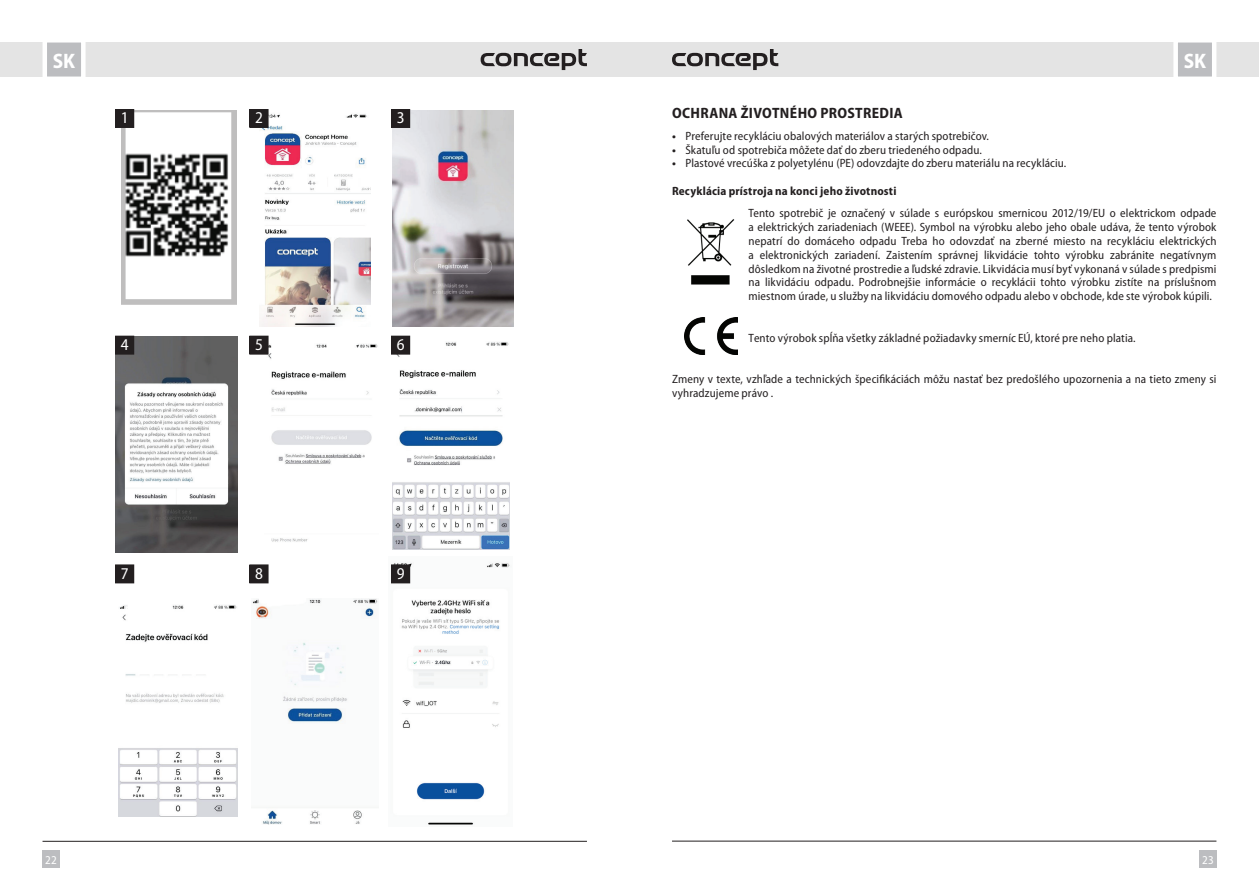
<style>
.page{position:relative;width:1259px;height:893px;background:#fff}
.page>*{position:absolute;margin:0;border:0;box-sizing:border-box;transform-origin:0 0}
.t1{font:700 semi-condensed 21px "Myriad Pro";color:#fff}
.t2{font:semi-condensed 16.5px "Myriad Pro";color:#fff}
.t3{font:700 semi-condensed 15px "Myriad Pro";letter-spacing:.02em;color:#231f20}
.t4{font:semi-condensed 12px/13.8px "Myriad Pro";letter-spacing:.01em;color:#231f20;text-align:justify}
.t5{font:700 semi-condensed 12px "Myriad Pro";letter-spacing:.015em;color:#231f20}
.t6{font:semi-condensed 12px "Myriad Pro";color:#fff}
.s1{font-weight:700}
</style>
<div class="page">
<div style="left:629px;top:43px;width:630px;height:34px;background:#e4e4e4"></div>
<div style="left:0;top:43px;width:629px;height:34px;background:#e4e4e4"></div>
<div style="left:43px;top:850px;width:17px;height:17px;background:#bcbdc0"></div>
<div style="left:1199px;top:850px;width:17px;height:17px;background:#bcbdc0"></div>
<svg style="left:1171px;top:42px;width:47px;height:35px;background:#cdced0"></svg>
<svg style="left:40px;top:42px;width:48px;height:35px;background:#ceced0"></svg>
<hr style="left:672px;top:841px;width:544px;height:1px;background:#231f20">
<hr style="left:43px;top:841px;width:544px;height:1px;background:#231f20">
<svg style="left:480px;top:49px;width:107px;height:21px"></svg>
<svg style="left:672px;top:49px;width:106px;height:21px"></svg>
<div style="left:116px;top:565px;width:18px;height:18px;background:#231f20"></div>
<div style="left:115px;top:565px;width:19px;height:18px;border:1px solid #231f20"></div>
<img style="left:122px;top:110px;width:115px;height:195px">
<img style="left:260px;top:110px;width:110px;height:217px">
<img style="left:392px;top:110px;width:122px;height:216px">
<img style="left:115px;top:336px;width:122px;height:217px">
<img style="left:265px;top:343px;width:113px;height:199px">
<img style="left:392px;top:341px;width:117px;height:209px">
<img style="left:391px;top:562px;width:119px;height:263px">
<img style="left:118px;top:605px;width:119px;height:212px">
<img style="left:252px;top:599px;width:126px;height:225px">
<div style="left:116px;top:110px;width:18px;height:17px;background:#231f20"></div>
<div style="left:115px;top:109px;width:19px;height:19px;border:1px solid #231f20"></div>
<div style="left:116px;top:336px;width:18px;height:18px;background:#231f20"></div>
<div style="left:115px;top:336px;width:19px;height:18px;border:1px solid #231f20"></div>
<div style="left:250px;top:110px;width:18px;height:17px;background:#231f20"></div>
<div style="left:250px;top:109px;width:18px;height:19px;border:1px solid #231f20"></div>
<div style="left:250px;top:336px;width:18px;height:18px;background:#231f20"></div>
<div style="left:250px;top:565px;width:18px;height:18px;background:#231f20"></div>
<div style="left:391px;top:110px;width:19px;height:17px;background:#231f20"></div>
<div style="left:391px;top:109px;width:19px;height:19px;border:1px solid #231f20"></div>
<div style="left:391px;top:336px;width:19px;height:18px;background:#231f20"></div>
<div style="left:391px;top:565px;width:19px;height:18px;background:#231f20"></div>
<img style="left:687px;top:219px;width:48px;height:66px">
<img style="left:684px;top:318px;width:53px;height:37px">
<h1 class="t1" style="left:53px;top:50px;width:24px">SK</h1>
<h1 class="t1" style="left:1183px;top:50px;width:24px">SK</h1>
<h2 class="t2" style="left:121px;top:109px;width:9px">1</h2>
<h2 class="t2" style="left:121px;top:335px;width:9px">4</h2>
<h2 class="t2" style="left:255px;top:109px;width:9px">2</h2>
<h2 class="t2" style="left:255px;top:335px;width:9px">5</h2>
<h2 class="t2" style="left:397px;top:109px;width:9px">3</h2>
<h2 class="t2" style="left:397px;top:335px;width:9px">6</h2>
<p class="t3" style="left:672px;top:104px;width:232px">OCHRANA ŽIVOTNÉHO PROSTREDIA</p>
<p class="t4" style="left:672px;top:129px;width:318px"><span class="s1">•</span> Preferujte recykláciu obalových materiálov a starých spotrebičov.</p>
<p class="t4" style="left:672px;top:143px;width:311px"><span class="s1">•</span> Škatuľu od spotrebiča môžete dať do zberu triedeného odpadu.</p>
<p class="t4" style="left:672px;top:157px;width:396px"><span class="s1">•</span> Plastové vrecúška z polyetylénu (PE) odovzdajte do zberu materiálu na recykláciu.</p>
<p class="t5" style="left:672px;top:184px;width:226px">Recyklácia prístroja na konci jeho životnosti</p>
<p class="t4" style="left:748px;top:207px;width:469px">Tento spotrebič je označený v súlade s európskou smernicou 2012/19/EU o elektrickom odpade a elektrických zariadeniach (WEEE). Symbol na výrobku alebo jeho obale udáva, že tento výrobok nepatrí do domáceho odpadu Treba ho odovzdať na zberné miesto na recykláciu elektrických a elektronických zariadení. Zaistením správnej likvidácie tohto výrobku zabránite negatívnym dôsledkom na životné prostredie a ľudské zdravie. Likvidácia musí byť vykonaná v súlade s predpismi na likvidáciu odpadu. Podrobnejšie informácie o recyklácii tohto výrobku zistíte na príslušnom miestnom úrade, u služby na likvidáciu domového odpadu alebo v obchode, kde ste výrobok kúpili.</p>
<p class="t4" style="left:748px;top:331px;width:388px">Tento výrobok spĺňa všetky základné požiadavky smerníc EÚ, ktoré pre neho platia.</p>
<p class="t4" style="left:672px;top:372px;width:546px">Zmeny v texte, vzhľade a technických špecifikáciách môžu nastať bez predošlého upozornenia a na tieto zmeny si vyhradzujeme právo .</p>
<h2 class="t2" style="left:121px;top:564px;width:9px">7</h2>
<h2 class="t2" style="left:255px;top:564px;width:9px">8</h2>
<h2 class="t2" style="left:397px;top:564px;width:9px">9</h2>
<p class="t6" style="left:45px;top:853px;width:13px">22</p>
<p class="t6" style="left:1202px;top:853px;width:13px">23</p>
</div>
